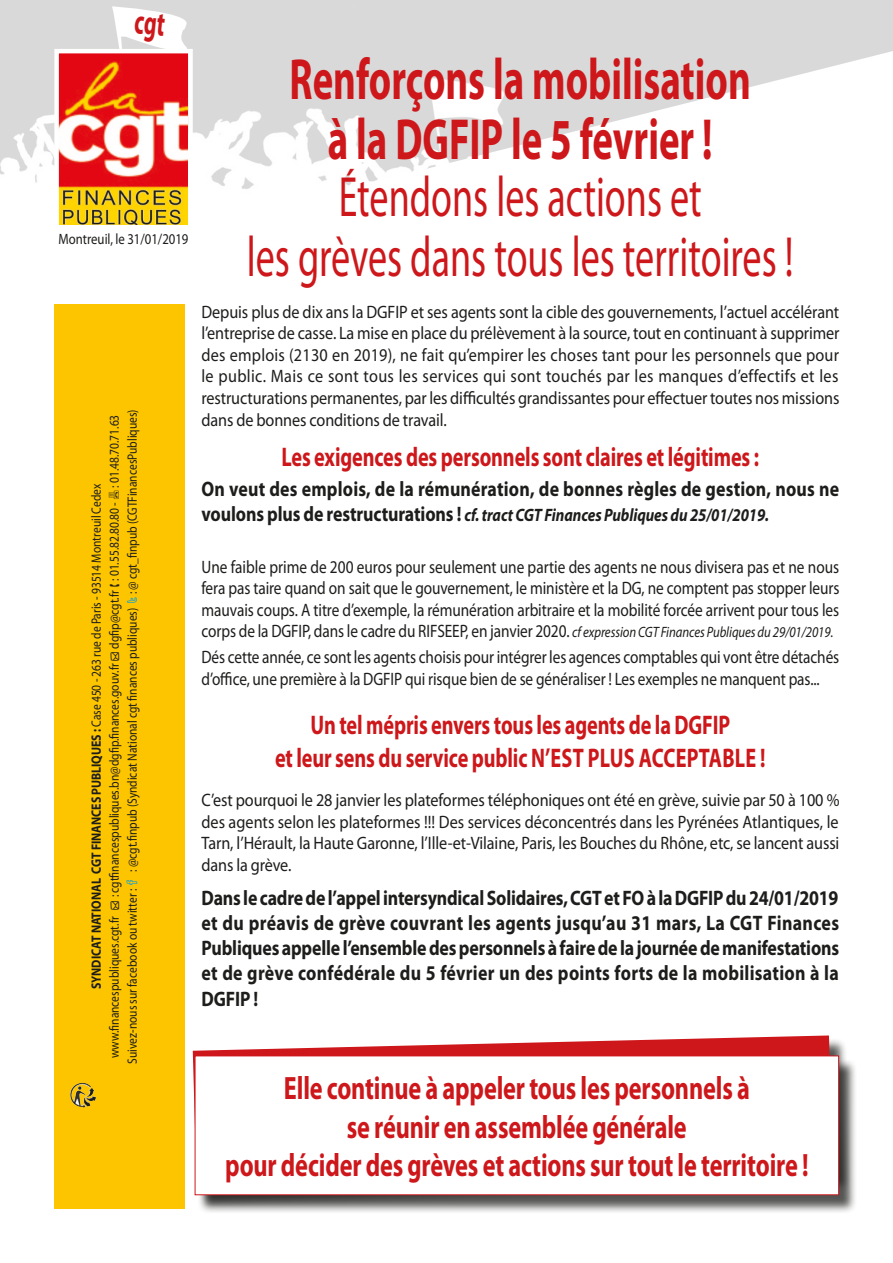
<style>
.page{position:relative;width:893px;height:1263px;background:#fff}
.page>*{position:absolute;margin:0;border:0;box-sizing:border-box;transform-origin:0 0}
.t1{font:700 58.35px/60px "Myriad Pro";color:#cd171a;text-align:center;scale:.67 1}
.t2{font:57px/60px "Myriad Pro";color:#cd171a;text-align:center;scale:.67 1}
.t3{font:700 32.4px/38.8px "Myriad Pro";letter-spacing:-.005em;color:#cd171a;text-align:center;scale:.75 1}
.t4{font:700 27px/32.4px "Myriad Pro";letter-spacing:-.005em;color:#cd171a;text-align:center;scale:.75 1}
.t5{font:700 21px/25.2px "Myriad Pro";letter-spacing:.01em;color:#1d1d1b;text-align:justify;scale:.85 1}
.t6{font:18px/21.6px "Myriad Pro";letter-spacing:-.005em;color:#1d1d1b;text-align:justify;scale:.9 1}
.t7{font:18px/21.6px "Myriad Pro";letter-spacing:-.005em;color:#1d1d1b;text-align:justify;scale:.85 1}
.t8{font:italic 700 18px "Myriad Pro";letter-spacing:-.005em;color:#1d1d1b;scale:.85 1}
.puces_noire_copie_2{font:15px "Myriad Pro";color:#1d1d1b;scale:.85 1}
.puces_noire_copie_2-2{font:13.5px "Myriad Pro";color:#1d1d1b;scale:.85 1}
.s1{font-family:"Myriad Web Pro";font-weight:700}
.s2{font-style:normal;font-size:21px}
.s3{font-style:italic;font-size:15px}
</style>
<div class="page">
<img style="left:0;top:0;width:893px;height:189px">
<img style="left:59px;top:54px;width:129px;height:171px">
<div style="left:54px;top:49px;width:139px;height:186px;border:4px solid #fff"></div>
<div style="left:54px;top:225px;width:139px;height:26px;background:#fff"></div>
<div style="left:54px;top:304px;width:131px;height:905px;background:#fdc400"></div>
<img style="left:70px;top:1083px;width:26px;height:25px">
<svg style="left:193px;top:1035px;width:640px;height:154px;fill:#cd171a"></svg>
<div style="left:197px;top:1058px;width:660px;height:156px;background:#1d1d1b;opacity:.75"></div>
<div style="left:195px;top:1056px;width:644px;height:139px;background:#fff"></div>
<div style="left:195px;top:1055px;width:644px;height:140px;border:1px solid #cd171a"></div>
<svg style="left:112px;top:6px;width:85px;height:73px"></svg>
<p class="puces_noire_copie_2" style="left:59px;top:229px;width:154px">Montreuil, le 31/01/2019</p>
<p class="puces_noire_copie_2-2" style="left:124px;top:872px;width:546px;rotate:-90deg">: @cgt.finpub (Syndicat National cgt finances publiques) : @ cgt_finpub (CGTFinancesPubliques)</p>
<p class="puces_noire_copie_2-2" style="left:106px;top:1058px;width:759px;rotate:-90deg">www.financespubliques.cgt.fr ● : cgtfinancespubliques.bn@dgfip.finances.gouv.fr ● dgfip@cgt.fr : 01.55.82.80.80 - : 01.48.70.71.63</p>
<p class="puces_noire_copie_2-2" style="left:88px;top:989px;width:596px;rotate:-90deg"><span class="s1">SYNDICAT NATIONAL CGT FINANCES PUBLIQUES :</span> Case 450 - 263 rue de Paris - 93514 Montreuil Cedex</p>
<p class="puces_noire_copie_2-2" style="left:124px;top:1064px;width:207px;rotate:-90deg">Suivez-nous sur facebook ou twitter :</p>
<p class="t1" style="left:290px;top:48px;width:690px">Renforçons la mobilisation à la DGFIP le 5 février !</p>
<p class="t2" style="left:247px;top:166px;width:817px">Étendons les actions et<br>les grèves dans tous les territoires !</p>
<p class="t6" style="left:201px;top:300px;width:710px">Depuis plus de dix ans la DGFIP et ses agents sont la cible des gouvernements, l’actuel accélérant l’entreprise de casse. La mise en place du prélèvement à la source, tout en continuant à supprimer des emplois (2130 en 2019), ne fait qu’empirer les choses tant pour les personnels que pour le public. Mais ce sont tous les services qui sont touchés par les manques d’effectifs et les restructurations permanentes, par les difficultés grandissantes pour effectuer toutes nos missions dans de bonnes conditions de travail.</p>
<p class="t4" style="left:281px;top:440px;width:638px">Les exigences des personnels sont claires et légitimes :</p>
<p class="t5" style="left:201px;top:476px;width:752px">On veut des emplois, de la rémunération, de bonnes règles de gestion, nous ne</p>
<p class="t8" style="left:201px;top:503px;width:669px"><span class="s2">voulons plus de restructurations !</span> cf. tract CGT Finances Publiques du 25/01/2019.</p>
<p class="t7" style="left:201px;top:555px;width:752px">Une faible prime de 200 euros pour seulement une partie des agents ne nous divisera pas et ne nous fera pas taire quand on sait que le gouvernement, le ministère et la DG, ne comptent pas stopper leurs mauvais coups. A titre d’exemple, la rémunération arbitraire et la mobilité forcée arrivent pour tous les corps de la DGFIP, dans le cadre du RIFSEEP, en janvier 2020. <span class="s3">cf expression CGT Finances Publiques du 29/01/2019.</span></p>
<p class="t7" style="left:201px;top:646px;width:752px">Dés cette année, ce sont les agents choisis pour intégrer les agences comptables qui vont être détachés d’office, une première à la DGFIP qui risque bien de se généraliser ! Les exemples ne manquent pas...</p>
<p class="t4" style="left:275px;top:708px;width:655px">Un tel mépris envers tous les agents de la DGFIP<br>et leur sens du service public N’EST PLUS ACCEPTABLE !</p>
<p class="t6" style="left:201px;top:789px;width:710px">C’est pourquoi le 28 janvier les plateformes téléphoniques ont été en grève, suivie par 50 à 100 % des agents selon les plateformes !!! Des services déconcentrés dans les Pyrénées Atlantiques, le Tarn, l’Hérault, la Haute Garonne, l’Ille-et-Vilaine, Paris, les Bouches du Rhône, etc, se lancent aussi dans la grève.</p>
<p class="t5" style="left:201px;top:884px;width:752px">Dans le cadre de l’appel intersyndical Solidaires, CGT et FO à la DGFIP du 24/01/2019 et du préavis de grève couvrant les agents jusqu’au 31 mars, La CGT Finances Publiques appelle l’ensemble des personnels à faire de la journée de manifestations et de grève confédérale du 5 février un des points forts de la mobilisation à la DGFIP !</p>
<p class="t3" style="left:225px;top:1067px;width:779px">Elle continue à appeler tous les personnels à<br>se réunir en assemblée générale<br>pour décider des grèves et actions sur tout le territoire !</p>
</div>
